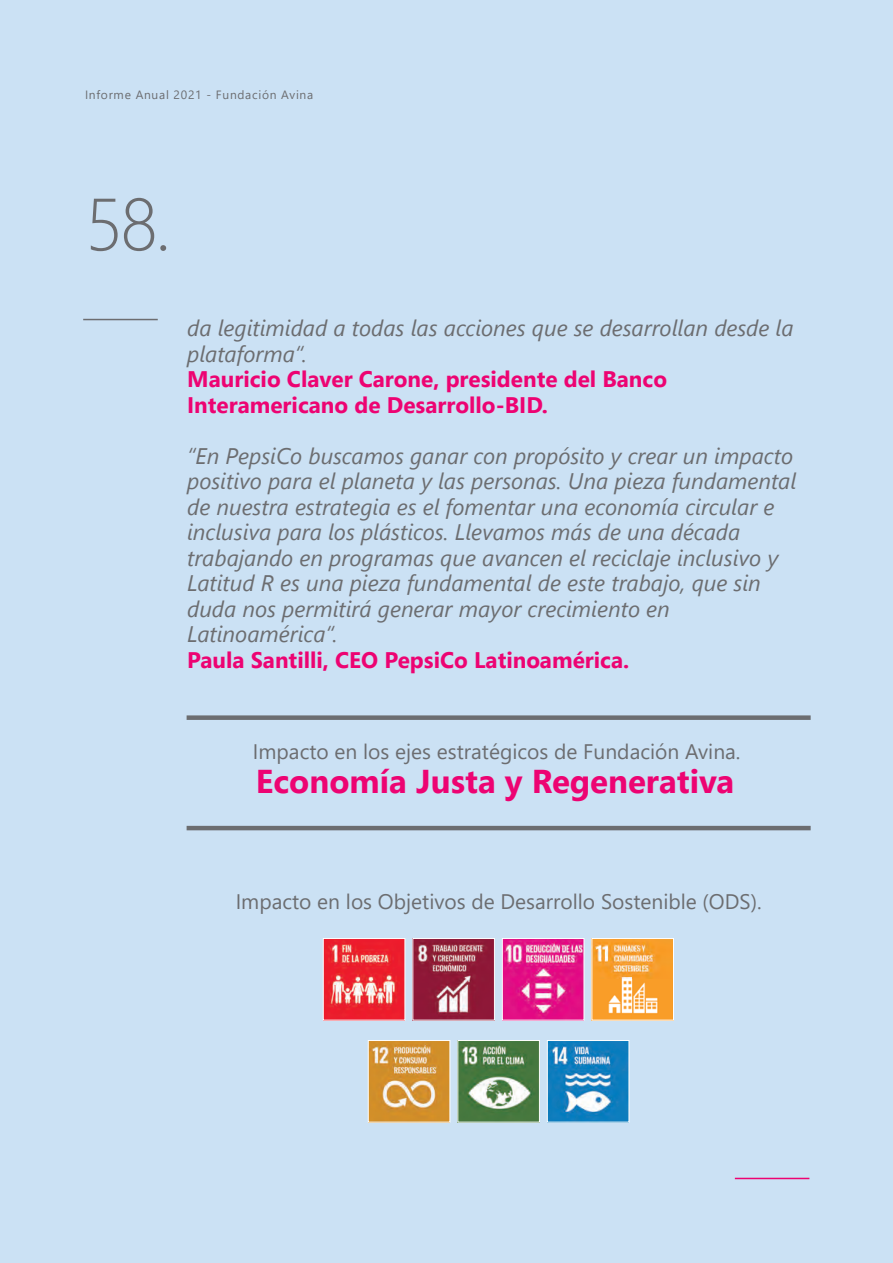
<style>
.page{position:relative;width:893px;height:1263px;background:#cbe1f4}
.page>*{position:absolute;margin:0;border:0;box-sizing:border-box;transform-origin:0 0}
.t1{font:300 73.65px "Segoe UI";color:#6c6d70}
.t2{font:700 33px "Segoe UI";color:#ed0372}
.t3{font:italic 22.5px/25.5px "Segoe UI";color:#6c6d70}
.t4{font:700 22.5px/25.5px "Segoe UI";color:#ed0372}
.t5{font:21px "Segoe UI";color:#6c6d70}
.t6{font:12px "Segoe UI";letter-spacing:.06em;color:#6c6d70}
</style>
<div class="page">
<hr style="left:83px;top:319px;width:75px;height:1px;background:#6c6d70">
<div style="left:187px;top:715px;width:624px;height:5px;background:#6c6d70"></div>
<hr style="left:187px;top:826px;width:624px;height:4px;background:#6c6d70">
<hr style="left:735px;top:1178px;width:74px;height:1px;background:#ed0372">
<img style="left:325px;top:940px;width:78px;height:78px">
<div style="left:323px;top:938px;width:82px;height:82px;border:1px solid #fff"></div>
<img style="left:414px;top:940px;width:79px;height:78px">
<div style="left:412px;top:938px;width:83px;height:82px;border:1px solid #fff"></div>
<img style="left:504px;top:940px;width:78px;height:78px">
<div style="left:502px;top:938px;width:82px;height:82px;border:1px solid #fff"></div>
<img style="left:370px;top:1042px;width:78px;height:78px">
<div style="left:368px;top:1040px;width:82px;height:82px;border:1px solid #fff"></div>
<img style="left:459px;top:1042px;width:79px;height:78px">
<div style="left:457px;top:1040px;width:83px;height:82px;border:1px solid #fff"></div>
<img style="left:549px;top:1042px;width:78px;height:78px">
<div style="left:547px;top:1040px;width:82px;height:82px;border:1px solid #fff"></div>
<img style="left:593px;top:940px;width:79px;height:78px">
<div style="left:591px;top:938px;width:83px;height:82px;border:1px solid #fff"></div>
<p class="t6" style="left:85px;top:84px;width:230px">Informe Anual 2021 - Fundación Avina</p>
<h1 class="t1" style="left:85px;top:155px;width:88px">58.</h1>
<p class="t3" style="left:187px;top:312px;width:608px">da legitimidad a todas las acciones que se desarrollan desde la plataforma“.</p>
<p class="t4" style="left:187px;top:366px;width:481px">Mauricio Claver Carone, presidente del Banco<br>Interamericano de Desarrollo-BID.</p>
<p class="t3" style="left:187px;top:439px;width:611px">“En PepsiCo buscamos ganar con propósito y crear un impacto positivo para el planeta y las personas. Una pieza fundamental de nuestra estrategia es el fomentar una economía circular e inclusiva para los plásticos. Llevamos más de una década trabajando en programas que avancen el reciclaje inclusivo y Latitud R es una pieza fundamental de este trabajo, que sin duda nos permitirá generar mayor crecimiento en Latinoamérica“.</p>
<p class="t4" style="left:187px;top:646px;width:444px">Paula Santilli, CEO PepsiCo Latinoamérica.</p>
<p class="t5" style="left:253px;top:732px;width:489px">Impacto en los ejes estratégicos de Fundación Avina.</p>
<h2 class="t2" style="left:256px;top:757px;width:480px">Economía Justa y Regenerativa</h2>
<p class="t5" style="left:236px;top:882px;width:527px">Impacto en los Objetivos de Desarrollo Sostenible (ODS).</p>
</div>
